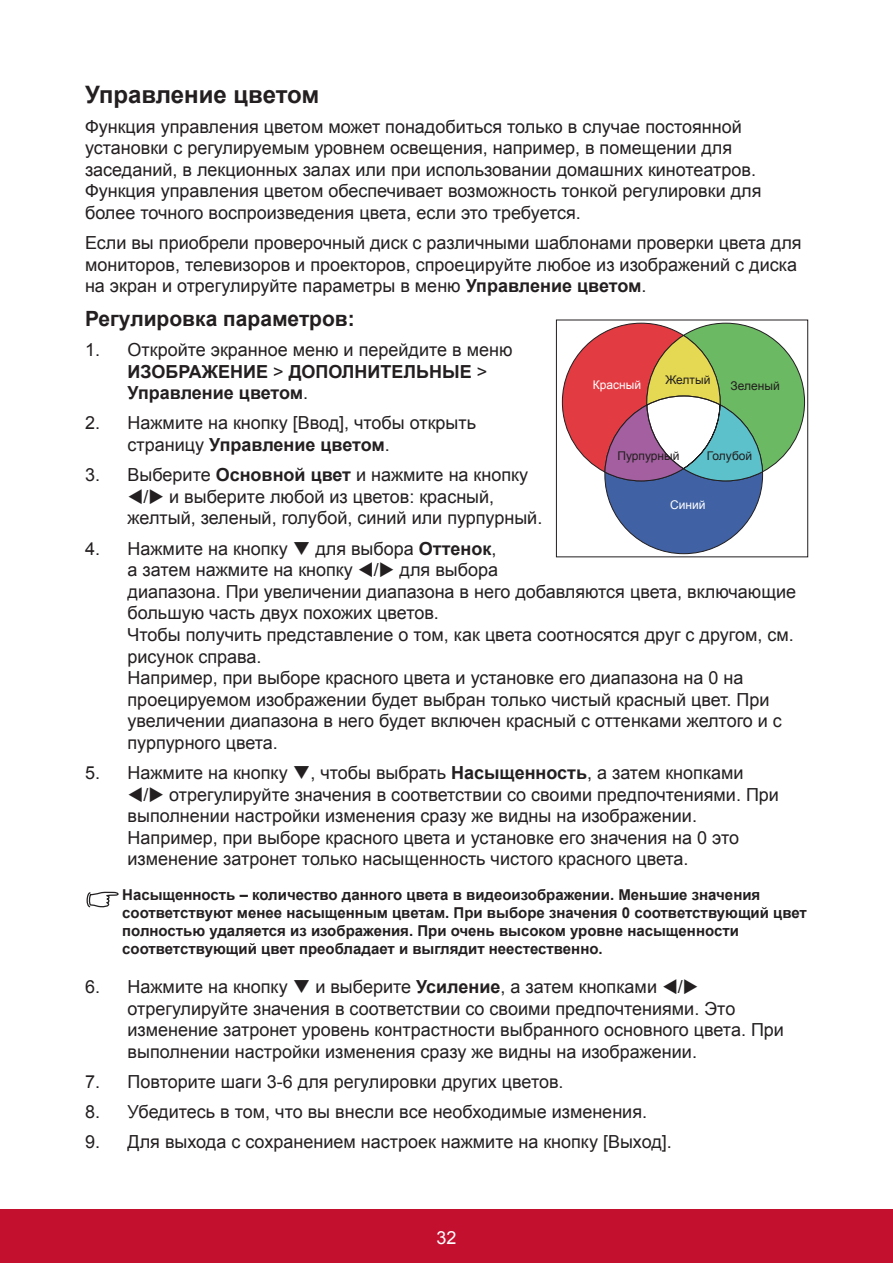
<style>
.page{position:relative;width:893px;height:1263px;background:#fff}
.page>*{position:absolute;margin:0;border:0;box-sizing:border-box;transform-origin:0 0}
.Heading_1{font:700 24px "Arial";letter-spacing:-.005em;color:#231f20}
.Heading_2{font:700 21px "Arial";color:#231f20}
.Body{font:18px/21.6px "Arial";color:#231f20}
.t1{font:700 18px/21.6px "Arial";color:#231f20}
.t2{font:18px "Arial";color:#fff}
.NOTE_in_Body{font:700 15px/18px "Arial";color:#231f20}
.Copyright_front_cove{font:12px "Arial";color:#231f20}
.Copyright_front_cove-2{font:12px "Arial";color:#fff}
.s1{font-weight:700}
.s2{font-weight:400}
</style>
<div class="page">
<div style="left:0;top:1210px;width:893px;height:53px;background:#c3102f"></div>
<svg style="left:86px;top:891px;width:33px;height:17px"></svg>
<svg style="left:561px;top:322px;width:244px;height:232px"></svg>
<div style="left:556px;top:320px;width:252px;height:237px;border:1px solid #231f20"></div>
<p class="Heading_1" style="left:85px;top:78px;width:236px">Управление цветом</p>
<p class="Body" style="left:85px;top:116px;width:678px">Функция управления цветом может понадобиться только в случае постоянной установки с регулируемым уровнем освещения, например, в помещении для заседаний, в лекционных залах или при использовании домашних кинотеатров.<br>Функция управления цветом обеспечивает возможность тонкой регулировки для более точного воспроизведения цвета, если это требуется.</p>
<p class="Body" style="left:85px;top:232px;width:718px">Если вы приобрели проверочный диск с различными шаблонами проверки цвета для мониторов, телевизоров и проекторов, спроецируйте любое из изображений с диска на экран и отрегулируйте параметры в меню <span class="s1">Управление цветом</span>.</p>
<p class="Heading_2" style="left:85px;top:305px;width:271px">Регулировка параметров:</p>
<p class="t1" style="left:128px;top:340px;width:386px;text-indent:-43px"><span class="s2">1. Откройте экранное меню и перейдите в меню<br></span>ИЗОБРАЖЕНИЕ <span class="s2">&gt;</span> ДОПОЛНИТЕЛЬНЫЕ <span class="s2">&gt;<br></span>Управление цветом<span class="s2">.</span></p>
<p class="Body" style="left:128px;top:413px;width:350px;text-indent:-43px">2. Нажмите на кнопку [Ввод], чтобы открыть страницу <span class="s1">Управление цветом</span>.</p>
<p class="Body" style="left:85px;top:464px;width:445px">3. Выберите <span class="s1">Основной цвет</span> и нажмите на кнопку</p>
<p class="Body" style="left:128px;top:486px;width:416px">▼/◆ и выберите любой из цветов: красный, желтый, зеленый, голубой, синий или пурпурный.</p>
<p class="Body" style="left:128px;top:538px;width:670px;text-indent:-43px">4. Нажмите на кнопку ❑ для выбора <span class="s1">Оттенок</span>,<br>а затем нажмите на кнопку ▼/◆ для выбора<br>диапазона. При увеличении диапазона в него добавляются цвета, включающие большую часть двух похожих цветов.</p>
<p class="Body" style="left:128px;top:624px;width:668px">Чтобы получить представление о том, как цвета соотносятся друг с другом, см. рисунок справа.</p>
<p class="Body" style="left:128px;top:667px;width:656px">Например, при выборе красного цвета и установке его диапазона на 0 на проецируемом изображении будет выбран только чистый красный цвет. При увеличении диапазона в него будет включен красный с оттенками желтого и с пурпурного цвета.</p>
<p class="Body" style="left:85px;top:762px;width:660px">5. Нажмите на кнопку ❑, чтобы выбрать <span class="s1">Насыщенность</span>, а затем кнопками</p>
<p class="Body" style="left:128px;top:784px;width:653px">▼/◆ отрегулируйте значения в соответствии со своими предпочтениями. При выполнении настройки изменения сразу же видны на изображении.</p>
<p class="Body" style="left:128px;top:827px;width:613px">Например, при выборе красного цвета и установке его значения на 0 это изменение затронет только насыщенность чистого красного цвета.</p>
<p class="NOTE_in_Body" style="left:122px;top:887px;width:686px">Насыщенность – количество данного цвета в видеоизображении. Меньшие значения соответствуют менее насыщенным цветам. При выборе значения 0 соответствующий цвет полностью удаляется из изображения. При очень высоком уровне насыщенности соответствующий цвет преобладает и выглядит неестественно.</p>
<p class="Body" style="left:128px;top:976px;width:658px;text-indent:-43px">6. Нажмите на кнопку ❑ и выберите <span class="s1">Усиление</span>, а затем кнопками ▼/◆ отрегулируйте значения в соответствии со своими предпочтениями. Это изменение затронет уровень контрастности выбранного основного цвета. При выполнении настройки изменения сразу же видны на изображении.</p>
<p class="Body" style="left:85px;top:1071px;width:480px">7. Повторите шаги 3-6 для регулировки других цветов.</p>
<p class="Body" style="left:85px;top:1101px;width:563px">8. Убедитесь в том, что вы внесли все необходимые изменения.</p>
<p class="Body" style="left:85px;top:1131px;width:588px">9. Для выхода с сохранением настроек нажмите на кнопку [Выход].</p>
<p class="Copyright_front_cove" style="left:665px;top:372px;width:47px">Желтый</p>
<p class="Copyright_front_cove-2" style="left:593px;top:377px;width:50px">Красный</p>
<p class="Copyright_front_cove" style="left:731px;top:378px;width:51px">Зеленый</p>
<p class="Copyright_front_cove" style="left:707px;top:448px;width:47px">Голубой</p>
<p class="Copyright_front_cove" style="left:617px;top:448px;width:64px">Пурпурный</p>
<p class="Copyright_front_cove-2" style="left:670px;top:497px;width:37px">Синий</p>
<p class="t2" style="left:437px;top:1226px;width:22px">32</p>
</div>
